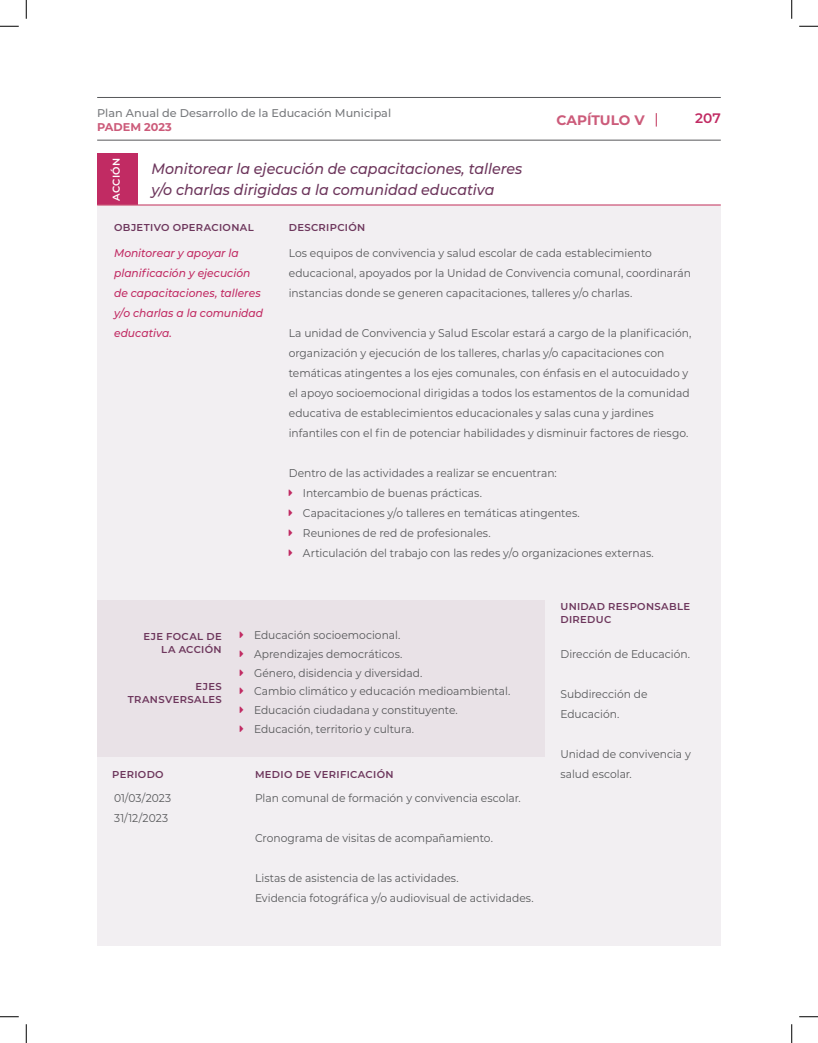
<style>
.page{position:relative;width:818px;height:1043px;background:#fff}
.page>*{position:absolute;margin:0;border:0;box-sizing:border-box;transform-origin:0 0}
.t1{font:italic 500 15px/21.2px "Montserrat";color:#6d365c;scale:.95 1}
.t2{font:700 13.75px "Montserrat";letter-spacing:-.01em;color:#cc5b7a}
.t3{font:600 13.75px "Montserrat";color:#c12b63}
.t4{font:11.25px/20px "Montserrat";color:#57585a;scale:.95 1}
.t5{font:italic 500 11.25px/20px "Montserrat";color:#c12b63;scale:.95 1}
.t6{font:500 11.25px "Montserrat";color:#787a7d}
.t7{font:700 11.25px "Montserrat";color:#cc5b7a}
.t8{font:600 10px/12.5px "Montserrat";letter-spacing:.035em;color:#6d365c;text-align:right}
.t9{font:600 10px "Montserrat";letter-spacing:.03em;color:#fff}
</style>
<div class="page">
<hr style="left:97px;top:140px;width:623px;height:1px;background:#57585a">
<hr style="left:97px;top:97px;width:623px;height:1px;background:#57585a">
<svg style="left:655px;top:113px;width:2px;height:14px"></svg>
<div style="left:97px;top:206px;width:623px;height:739px;background:#f2eff2"></div>
<div style="left:97px;top:154px;width:40px;height:51px;background:#c12b63"></div>
<div style="left:97px;top:600px;width:447px;height:157px;background:#e9e2e7"></div>
<hr style="left:97px;top:204px;width:623px;height:2px;background:#c95175">
<svg style="left:0;top:26px;width:19px;height:1px"></svg>
<svg style="left:799px;top:26px;width:19px;height:1px"></svg>
<svg style="left:0;top:1016px;width:19px;height:1px"></svg>
<svg style="left:799px;top:1016px;width:19px;height:1px"></svg>
<svg style="left:26px;top:0;width:1px;height:19px"></svg>
<svg style="left:26px;top:1024px;width:1px;height:18px"></svg>
<svg style="left:791px;top:0;width:1px;height:19px"></svg>
<svg style="left:791px;top:1024px;width:1px;height:18px"></svg>
<p class="t6" style="left:97px;top:105px;width:295px">Plan Anual de Desarrollo de la Educación Municipal</p>
<p class="t7" style="left:97px;top:119px;width:76px">PADEM 2023</p>
<p class="t9" style="left:109px;top:201px;width:44px;rotate:-90deg">ACCIÓN</p>
<p class="t8" style="left:114px;top:221px;width:141px">OBJETIVO OPERACIONAL</p>
<p class="t8" style="left:289px;top:221px;width:78px">DESCRIPCIÓN</p>
<p class="t1" style="left:151px;top:158px;width:392px">Monitorear la ejecución de capacitaciones, talleres y/o charlas dirigidas a la comunidad educativa</p>
<p class="t2" style="left:556px;top:110px;width:89px">CAPÍTULO V</p>
<p class="t3" style="left:695px;top:108px;width:27px">207</p>
<p class="t5" style="left:114px;top:242px;width:158px">Monitorear y apoyar la planificación y ejecución de capacitaciones, talleres y/o charlas a la comunidad educativa.</p>
<p class="t4" style="left:289px;top:242px;width:425px">Los equipos de convivencia y salud escolar de cada establecimiento educacional, apoyados por la Unidad de Convivencia comunal, coordinarán instancias donde se generen capacitaciones, talleres y/o charlas.</p>
<p class="t4" style="left:289px;top:322px;width:425px">La unidad de Convivencia y Salud Escolar estará a cargo de la planificación, organización y ejecución de los talleres, charlas y/o capacitaciones con temáticas atingentes a los ejes comunales, con énfasis en el autocuidado y el apoyo socioemocional dirigidas a todos los estamentos de la comunidad educativa de establecimientos educacionales y salas cuna y jardines infantiles con el fin de potenciar habilidades y disminuir factores de riesgo.</p>
<p class="t4" style="left:289px;top:462px;width:284px">Dentro de las actividades a realizar se encuentran:</p>
<p class="t4" style="left:303px;top:482px;width:190px">Intercambio de buenas prácticas.</p>
<p class="t4" style="left:303px;top:502px;width:293px">Capacitaciones y/o talleres en temáticas atingentes.</p>
<p class="t4" style="left:303px;top:522px;width:199px">Reuniones de red de profesionales.</p>
<p class="t4" style="left:303px;top:542px;width:371px">Articulación del trabajo con las redes y/o organizaciones externas.</p>
<p class="t8" style="left:143px;top:630px;width:80px">EJE FOCAL DE<br>LA ACCIÓN</p>
<p class="t8" style="left:128px;top:680px;width:95px">EJES<br>TRANSVERSALES</p>
<p class="t8" style="left:112px;top:768px;width:53px">PERIODO</p>
<p class="t4" style="left:254px;top:624px;width:155px">Educación socioemocional.</p>
<p class="t4" style="left:254px;top:643px;width:158px">Aprendizajes democráticos.</p>
<p class="t4" style="left:254px;top:662px;width:179px">Género, disidencia y diversidad.</p>
<p class="t4" style="left:254px;top:681px;width:271px">Cambio climático y educación medioambiental.</p>
<p class="t4" style="left:254px;top:699px;width:216px">Educación ciudadana y constituyente.</p>
<p class="t4" style="left:254px;top:718px;width:170px">Educación, territorio y cultura.</p>
<p class="t8" style="left:255px;top:767px;width:140px">MEDIO DE VERIFICACIÓN</p>
<p class="t8" style="left:560px;top:600px;width:131px">UNIDAD RESPONSABLE</p>
<p class="t8" style="left:560px;top:612px;width:52px">DIREDUC</p>
<p class="t4" style="left:560px;top:644px;width:138px">Dirección de Educación.</p>
<p class="t4" style="left:560px;top:684px;width:93px">Subdirección de<br>Educación.</p>
<p class="t4" style="left:560px;top:744px;width:139px">Unidad de convivencia y salud escolar.</p>
<p class="t4" style="left:114px;top:787px;width:62px">01/03/2023</p>
<p class="t4" style="left:114px;top:807px;width:59px">31/12/2023</p>
<p class="t4" style="left:255px;top:787px;width:281px">Plan comunal de formación y convivencia escolar.</p>
<p class="t4" style="left:255px;top:827px;width:252px">Cronograma de visitas de acompañamiento.</p>
<p class="t4" style="left:255px;top:867px;width:216px">Listas de asistencia de las actividades.</p>
<p class="t4" style="left:255px;top:887px;width:295px">Evidencia fotográfica y/o audiovisual de actividades.</p>
</div>
